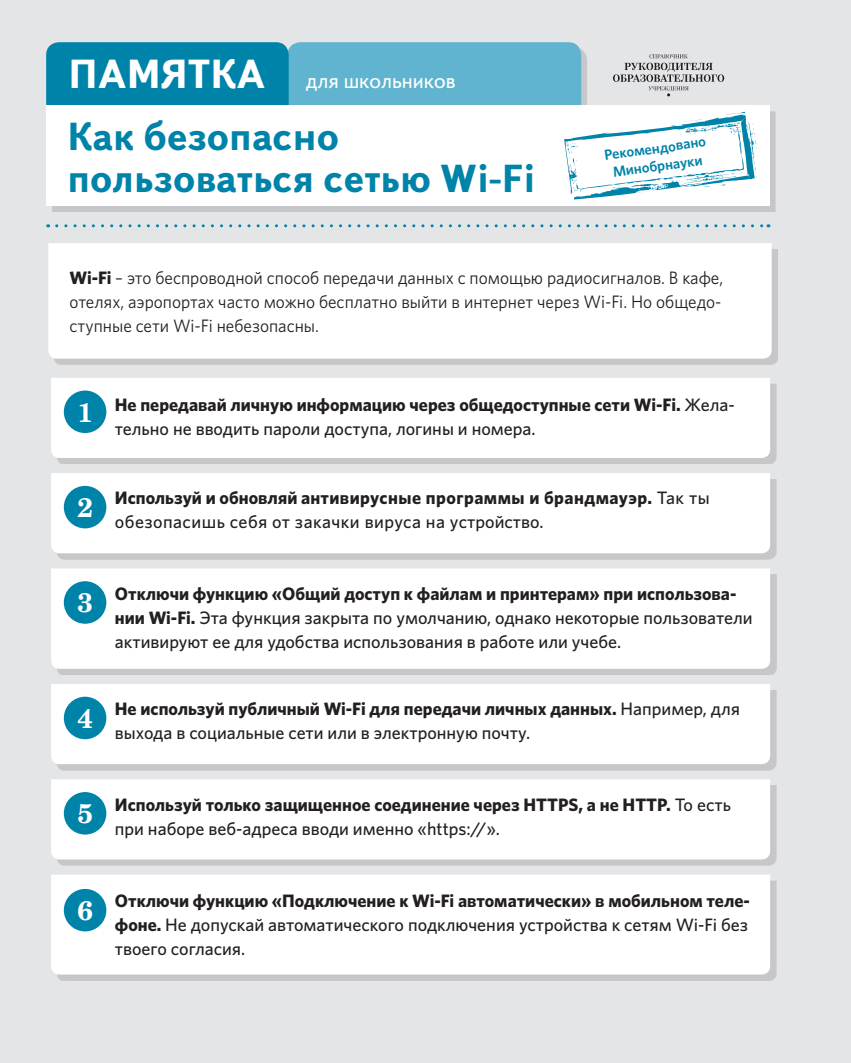
<style>
.page{position:relative;width:851px;height:1063px;background:#fff}
.page>*{position:absolute;margin:0;border:0;box-sizing:border-box;transform-origin:0 0}
.t1{font:700 40.5px "Text Book C";color:#fff}
.t2{font:700 39px/42px "Text Book C";color:#0083a9}
.t3{font:700 27px "Century Schlbk Cyr";color:#fff}
.t4{font:21px "Text Book C";color:#fff}
._01{font:500 18px/24px "Whitney";color:#231f20}
._01-2{font:700 18px/24px "Whitney";color:#231f20}
._01-3{font:18px/24px "Whitney";color:#231f20;text-align:justify;scale:.96 1}
._01-4{font:700 18px/24px "Whitney";letter-spacing:.025em;color:#231f20}
.t5{font:600 14.55px/17.5px "Whitney";color:#0083a9;text-align:center}
.s1{font-weight:700}
.s2{font-weight:500}
</style>
<div class="page">
<div style="left:0;top:0;width:850px;height:1063px;background:#e4e5e7"></div>
<div style="left:52px;top:48px;width:723px;height:164px;background:#231f20;opacity:.15"></div>
<div style="left:287px;top:42px;width:294px;height:88px;background:#60b4cf;border-radius:13px"></div>
<div style="left:46px;top:42px;width:243px;height:88px;background:#0083a9;border-radius:13px"></div>
<div style="left:46px;top:105px;width:723px;height:101px;background:#fff"></div>
<svg style="left:57px;top:224px;width:711px;height:3px"></svg>
<svg style="left:613px;top:54px;width:111px;height:42px"></svg>
<hr style="left:850px;top:0;width:1px;height:1063px;background:#e4e5e7">
<svg style="left:564px;top:111px;width:192px;height:89px"></svg>
<div style="left:54px;top:249px;width:723px;height:116px;background:#c7c7c9"></div>
<div style="left:48px;top:243px;width:723px;height:116px;background:#fff"></div>
<div style="left:57px;top:384px;width:719px;height:80px;background:#c7c7c9"></div>
<div style="left:51px;top:378px;width:719px;height:80px;background:#fff"></div>
<div style="left:64px;top:391px;width:42px;height:42px;background:#0083a9;border-radius:50%"></div>
<div style="left:57px;top:479px;width:719px;height:80px;background:#231f20;opacity:.15"></div>
<div style="left:51px;top:473px;width:719px;height:80px;background:#fff"></div>
<div style="left:64px;top:486px;width:42px;height:42px;background:#0083a9;border-radius:50%"></div>
<div style="left:57px;top:574px;width:719px;height:101px;background:#c7c7c9"></div>
<div style="left:51px;top:568px;width:719px;height:101px;background:#fff"></div>
<div style="left:64px;top:581px;width:42px;height:43px;background:#0083a9;border-radius:50%"></div>
<div style="left:57px;top:690px;width:719px;height:80px;background:#c7c7c9"></div>
<div style="left:51px;top:684px;width:719px;height:80px;background:#fff"></div>
<div style="left:64px;top:697px;width:42px;height:42px;background:#0083a9;border-radius:50%"></div>
<div style="left:57px;top:785px;width:719px;height:81px;background:#231f20;opacity:.15"></div>
<div style="left:51px;top:779px;width:719px;height:80px;background:#fff"></div>
<div style="left:64px;top:792px;width:42px;height:43px;background:#0083a9;border-radius:50%"></div>
<div style="left:57px;top:880px;width:719px;height:101px;background:#c7c7c9"></div>
<div style="left:51px;top:875px;width:719px;height:100px;background:#fff"></div>
<div style="left:64px;top:889px;width:42px;height:42px;background:#0083a9;border-radius:50%"></div>
<p class="t1" style="left:68px;top:51px;width:198px">ПАМЯТКА</p>
<p class="t4" style="left:306px;top:69px;width:151px">для школьников</p>
<p class="t2" style="left:67px;top:115px;width:469px">Как безопасно пользоваться сетью Wi-Fi</p>
<p class="t5" style="left:603px;top:146px;width:104px;rotate:-8deg">Рекомендовано<br>Минобрнауки</p>
<p class="_01-3" style="left:70px;top:265px;width:682px"><span class="s1">Wi-Fi</span> – это беспроводной способ передачи данных с помощью радиосигналов. В кафе, отелях, аэропортах часто можно бесплатно выйти в интернет через Wi-Fi. Но общедо&shy;ступные сети Wi-Fi небезопасны.</p>
<p class="t3" style="left:77px;top:395px;width:17px">1</p>
<p class="_01-2" style="left:115px;top:392px;width:621px">Не передавай личную информацию через общедоступные сети Wi-Fi. <span class="s2">Жела&shy;тельно не вводить пароли доступа, логины и номера.</span></p>
<p class="t3" style="left:77px;top:490px;width:17px">2</p>
<p class="_01-4" style="left:115px;top:486px;width:596px">Используй и обновляй антивирусные программы и брандмауэр. <span class="s2">Так ты обезопасишь себя от закачки вируса на устройство.</span></p>
<p class="t3" style="left:77px;top:586px;width:17px">3</p>
<p class="_01" style="left:115px;top:581px;width:639px"><span class="s1">Отключи функцию «Общий доступ к файлам и принтерам» при использова&shy;нии Wi-Fi.</span> Эта функция закрыта по умолчанию, однако некоторые пользователи активируют ее для удобства использования в работе или учебе.</p>
<p class="t3" style="left:77px;top:701px;width:17px">4</p>
<p class="_01" style="left:115px;top:697px;width:626px"><span class="s1">Не используй публичный Wi-Fi для передачи личных данных.</span> Например, для выхода в социальные сети или в электронную почту.</p>
<p class="t3" style="left:77px;top:797px;width:17px">5</p>
<p class="_01-2" style="left:115px;top:792px;width:617px">Используй только защищенное соединение через HTTPS, а не HTTP. <span class="s2">То есть при наборе веб-адреса вводи именно «https://».</span></p>
<p class="t3" style="left:77px;top:893px;width:17px">6</p>
<p class="_01" style="left:115px;top:889px;width:636px;text-align:justify"><span class="s1">Отключи функцию «Подключение к Wi-Fi автоматически» в мобильном теле&shy;фоне.</span> Не допускай автоматического подключения устройства к сетям Wi-Fi без твоего согласия.</p>
</div>
